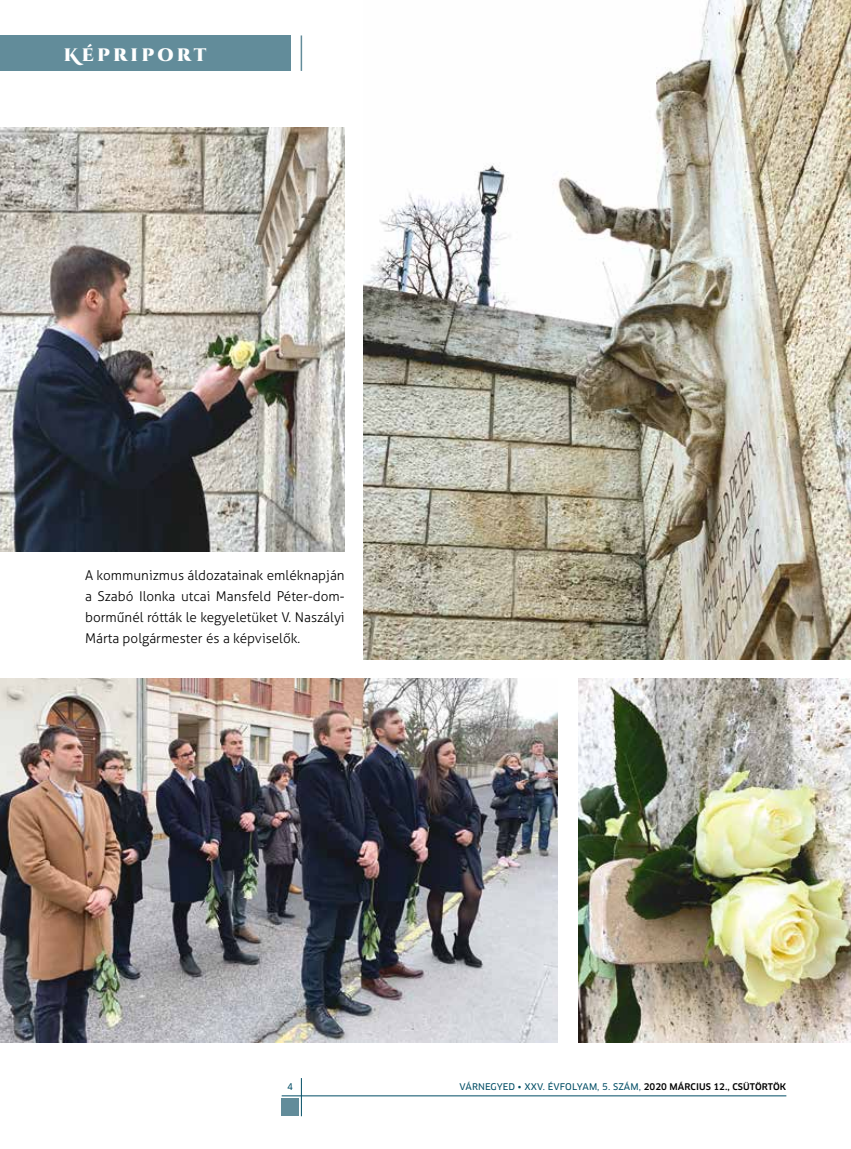
<style>
.page{position:relative;width:851px;height:1149px;background:#fff}
.page>*{position:absolute;margin:0;border:0;box-sizing:border-box;transform-origin:0 0}
.t1{font:900 18px "Cinzel Decorative";letter-spacing:.18em;color:#fff}
.t2{font:300 13.5px/21px "Aller";color:#000;text-align:justify}
.t3{font:9px "Clan Pro News";letter-spacing:.01em;color:#004d65}
.s1{font-family:"Clan Pro";font-weight:500;color:#000}
</style>
<div class="page">
<hr style="left:300px;top:35px;width:2px;height:36px;background:#628c9a">
<hr style="left:301px;top:1077px;width:1px;height:38px;background:#004d65">
<div style="left:0;top:35px;width:291px;height:36px;background:#628c9a"></div>
<hr style="left:281px;top:1095px;width:505px;height:1px;background:#004d65">
<div style="left:281px;top:1098px;width:17px;height:17px;background:#628c9a"></div>
<img style="left:578px;top:678px;width:272px;height:364px">
<img style="left:0;top:678px;width:557px;height:364px">
<img style="left:0;top:128px;width:344px;height:423px">
<img style="left:364px;top:0;width:486px;height:659px">
<h1 class="t1" style="left:64px;top:43px;width:144px">Képriport</h1>
<p class="t2" style="left:85px;top:564px;width:261px">A kommunizmus áldozatainak emléknapján a Szabó Ilonka utcai Mansfeld Péter-dom&shy;borműnél rótták le kegyeletüket V. Naszályi Márta polgármester és a képviselők.</p>
<p class="t3" style="left:287px;top:1080px;width:7px">4</p>
<p class="t3" style="left:459px;top:1080px;width:328px">VÁRNEGYED • XXV. ÉVFOLYAM, 5. SZÁM, <span class="s1">2020 MÁRCIUS 12., CSÜTÖRTÖK</span></p>
</div>
